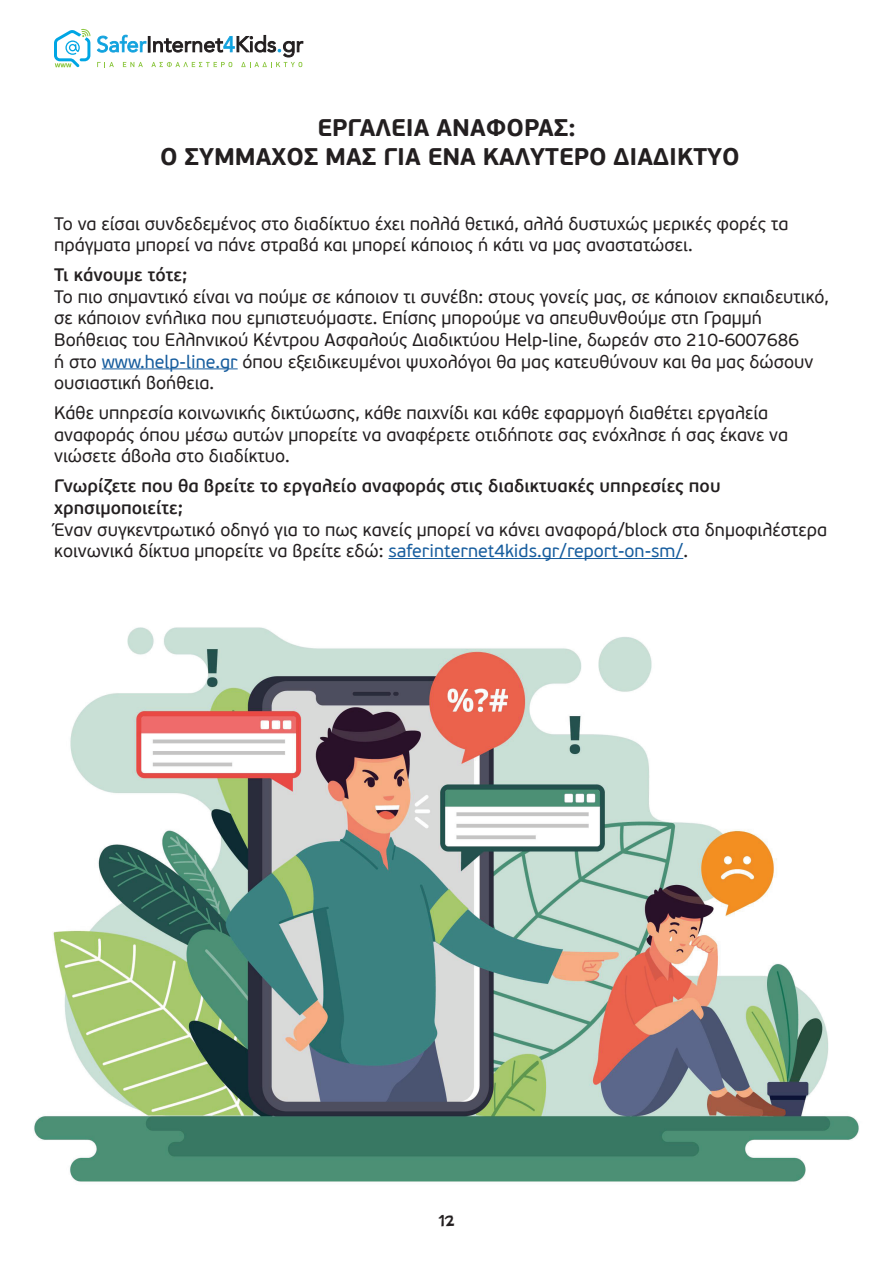
<style>
.page{position:relative;width:893px;height:1263px;background:#fff}
.page>*{position:absolute;margin:0;border:0;box-sizing:border-box;transform-origin:0 0}
.t1{font:700 24px/28.8px "PF Beau Sans Pro";color:#231f20;text-align:center}
.t2{font:21px "PF Amateur Flat Cool";color:#231f20}
.t3{font:18px/21.6px "PF Beau Sans Pro";color:#231f20}
.t4{font:600 18px/21.6px "PF Beau Sans Pro";color:#231f20}
.s1{color:#175d9e}
</style>
<div class="page">
<svg style="left:54px;top:29px;width:36px;height:38px"></svg>
<svg style="left:97px;top:35px;width:206px;height:32px"></svg>
<hr style="left:102px;top:368px;width:136px;height:1px;background:#175d9e">
<hr style="left:388px;top:558px;width:295px;height:1px;background:#175d9e">
<img style="left:34px;top:627px;width:825px;height:555px">
<h1 class="t1" style="left:160px;top:114px;width:581px">ΕΡΓΑΛΕΙΑ ΑΝΑΦΟΡΑΣ:<br>Ο ΣΥΜΜΑΧΟΣ ΜΑΣ ΓΙΑ ΕΝΑ ΚΑΛΥΤΕΡΟ ΔΙΑΔΙΚΤΥΟ</h1>
<p class="t3" style="left:54px;top:213px;width:736px">Το να είσαι συνδεδεμένος στο διαδίκτυο έχει πολλά θετικά, αλλά δυστυχώς μερικές φορές τα πράγματα μπορεί να πάνε στραβά και μπορεί κάποιος ή κάτι να μας αναστατώσει.</p>
<p class="t4" style="left:54px;top:265px;width:134px">Τι κάνουμε τότε;</p>
<p class="t3" style="left:54px;top:286px;width:776px">Το πιο σημαντικό είναι να πούμε σε κάποιον τι συνέβη: στους γονείς μας, σε κάποιον εκπαιδευτικό, σε κάποιον ενήλικα που εμπιστευόμαστε. Επίσης μπορούμε να απευθυνθούμε στη Γραμμή Βοήθειας του Ελληνικού Κέντρου Ασφαλούς Διαδικτύου Help-line, δωρεάν στο 210-6007686<br>ή στο <span class="s1">www.help-line.gr</span> όπου εξειδικευμένοι ψυχολόγοι θα μας κατευθύνουν και θα μας δώσουν ουσιαστική βοήθεια.</p>
<p class="t3" style="left:54px;top:403px;width:735px">Κάθε υπηρεσία κοινωνικής δικτύωσης, κάθε παιχνίδι και κάθε εφαρμογή διαθέτει εργαλεία αναφοράς όπου μέσω αυτών μπορείτε να αναφέρετε οτιδήποτε σας ενόχλησε ή σας έκανε να νιώσετε άβολα στο διαδίκτυο.</p>
<p class="t4" style="left:54px;top:476px;width:668px">Γνωρίζετε που θα βρείτε το εργαλείο αναφοράς στις διαδικτυακές υπηρεσίες που χρησιμοποιείτε;</p>
<p class="t3" style="left:54px;top:519px;width:774px">Έναν συγκεντρωτικό οδηγό για το πως κανείς μπορεί να κάνει αναφορά/block στα δημοφιλέστερα κοινωνικά δίκτυα μπορείτε να βρείτε εδώ: <span class="s1">saferinternet4kids.gr/report-on-sm/</span>.</p>
<p class="t2" style="left:438px;top:1209px;width:18px">12</p>
</div>
